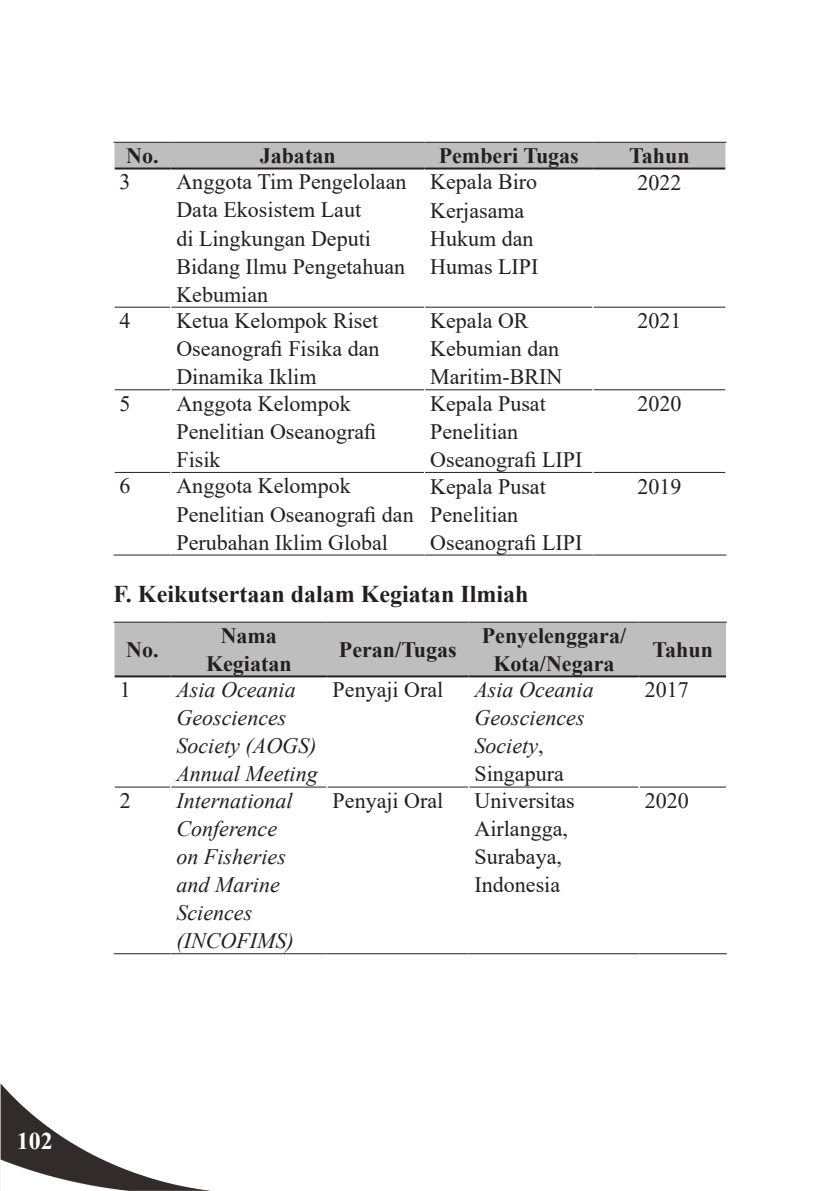
<style>
.page{position:relative;width:840px;height:1191px;background:#fff}
.page>*{position:absolute;margin:0;border:0;box-sizing:border-box;transform-origin:0 0}
.t1{font:700 24px "Times New Roman";color:#231f20}
.t2{font:700 24px "Times New Roman";color:#fff}
.t3{font:22px/28px "Times New Roman";color:#231f20}
.t4{font:italic 22px/28px "Times New Roman";color:#231f20}
.t5{font:700 22px/28px "Times New Roman";color:#231f20;text-align:center}
.s1{font-style:normal}
</style>
<div class="page">
<img style="left:0;top:1084px;width:211px;height:107px">
<hr style="left:114px;top:307px;width:56px;height:1px;background:#231f20">
<hr style="left:171px;top:307px;width:253px;height:1px;background:#231f20">
<hr style="left:425px;top:307px;width:167px;height:1px;background:#231f20">
<hr style="left:593px;top:307px;width:132px;height:1px;background:#231f20">
<hr style="left:114px;top:389px;width:56px;height:1px;background:#231f20">
<hr style="left:171px;top:389px;width:253px;height:1px;background:#231f20">
<hr style="left:425px;top:389px;width:167px;height:1px;background:#231f20">
<hr style="left:593px;top:389px;width:132px;height:1px;background:#231f20">
<hr style="left:114px;top:472px;width:56px;height:1px;background:#231f20">
<hr style="left:171px;top:472px;width:253px;height:1px;background:#231f20">
<hr style="left:425px;top:472px;width:167px;height:1px;background:#231f20">
<hr style="left:593px;top:472px;width:132px;height:1px;background:#231f20">
<hr style="left:113px;top:554px;width:58px;height:1px;background:#231f20">
<hr style="left:171px;top:554px;width:253px;height:1px;background:#231f20">
<hr style="left:424px;top:554px;width:168px;height:1px;background:#231f20">
<hr style="left:592px;top:554px;width:134px;height:1px;background:#231f20">
<hr style="left:114px;top:167px;width:57px;height:2px;background:#231f20">
<hr style="left:171px;top:167px;width:253px;height:2px;background:#231f20">
<hr style="left:424px;top:167px;width:168px;height:2px;background:#231f20">
<hr style="left:592px;top:167px;width:133px;height:2px;background:#231f20">
<svg style="left:113px;top:142px;width:613px;height:26px;background:#b7b6b6"></svg>
<div style="left:114px;top:622px;width:611px;height:53px;background:#bfbebe"></div>
<hr style="left:113px;top:621px;width:58px;height:1px;background:#231f20">
<hr style="left:171px;top:621px;width:156px;height:1px;background:#231f20">
<hr style="left:327px;top:621px;width:141px;height:1px;background:#231f20">
<hr style="left:468px;top:621px;width:170px;height:1px;background:#231f20">
<hr style="left:638px;top:621px;width:88px;height:1px;background:#231f20">
<hr style="left:114px;top:786px;width:56px;height:1px;background:#231f20">
<hr style="left:171px;top:786px;width:155px;height:1px;background:#231f20">
<hr style="left:327px;top:786px;width:141px;height:1px;background:#231f20">
<hr style="left:469px;top:786px;width:169px;height:1px;background:#231f20">
<hr style="left:639px;top:786px;width:86px;height:1px;background:#231f20">
<hr style="left:113px;top:953px;width:58px;height:1px;background:#231f20">
<hr style="left:171px;top:953px;width:156px;height:1px;background:#231f20">
<hr style="left:327px;top:953px;width:141px;height:1px;background:#231f20">
<hr style="left:468px;top:953px;width:170px;height:1px;background:#231f20">
<hr style="left:638px;top:953px;width:88px;height:1px;background:#231f20">
<hr style="left:114px;top:675px;width:57px;height:2px;background:#231f20">
<hr style="left:171px;top:675px;width:156px;height:2px;background:#231f20">
<hr style="left:327px;top:675px;width:141px;height:2px;background:#231f20">
<hr style="left:468px;top:675px;width:170px;height:2px;background:#231f20">
<hr style="left:638px;top:675px;width:87px;height:2px;background:#231f20">
<hr style="left:170px;top:622px;width:1px;height:53px;background:#bfbebe">
<hr style="left:326px;top:622px;width:1px;height:53px;background:#bfbebe">
<hr style="left:468px;top:622px;width:1px;height:53px;background:#bfbebe">
<hr style="left:638px;top:622px;width:1px;height:53px;background:#bfbebe">
<p class="t5" style="left:126px;top:141px;width:34px">No.</p>
<p class="t5" style="left:259px;top:141px;width:77px">Jabatan</p>
<p class="t5" style="left:438px;top:141px;width:141px">Pemberi Tugas</p>
<p class="t5" style="left:629px;top:141px;width:62px">Tahun</p>
<p class="t3" style="left:120px;top:167px;width:12px">3</p>
<p class="t3" style="left:176px;top:167px;width:231px">Anggota Tim Pengelolaan<br>Data Ekosistem Laut<br>di Lingkungan Deputi<br>Bidang Ilmu Pengetahuan<br>Kebumian</p>
<p class="t3" style="left:430px;top:167px;width:110px">Kepala Biro<br>Kerjasama<br>Hukum dan<br>Humas LIPI</p>
<p class="t3" style="left:637px;top:167px;width:45px">2022</p>
<p class="t3" style="left:120px;top:306px;width:12px">4</p>
<p class="t3" style="left:176px;top:306px;width:204px;text-align:justify">Ketua Kelompok Riset Oseanografi Fisika dan Dinamika Iklim</p>
<p class="t3" style="left:430px;top:306px;width:133px">Kepala OR<br>Kebumian dan<br>Maritim-BRIN</p>
<p class="t3" style="left:637px;top:306px;width:45px">2021</p>
<p class="t3" style="left:120px;top:389px;width:12px">5</p>
<p class="t3" style="left:176px;top:389px;width:201px">Anggota Kelompok<br>Penelitian Oseanografi<br>Fisik</p>
<p class="t3" style="left:430px;top:389px;width:154px">Kepala Pusat<br>Penelitian<br>Oseanografi LIPI</p>
<p class="t3" style="left:637px;top:389px;width:45px">2020</p>
<p class="t3" style="left:120px;top:471px;width:12px">6</p>
<p class="t3" style="left:176px;top:471px;width:239px">Anggota Kelompok<br>Penelitian Oseanografi dan<br>Perubahan Iklim Global</p>
<p class="t3" style="left:430px;top:471px;width:154px">Kepala Pusat<br>Penelitian<br>Oseanografi LIPI</p>
<p class="t3" style="left:637px;top:471px;width:45px">2019</p>
<p class="t1" style="left:113px;top:577px;width:416px">F. Keikutsertaan dalam Kegiatan Ilmiah</p>
<p class="t5" style="left:126px;top:634px;width:34px">No.</p>
<p class="t5" style="left:481px;top:621px;width:146px">Penyelenggara/<br>Kota/Negara</p>
<p class="t5" style="left:206px;top:620px;width:87px">Nama<br>Kegiatan</p>
<p class="t5" style="left:339px;top:635px;width:119px">Peran/Tugas</p>
<p class="t5" style="left:652px;top:635px;width:62px">Tahun</p>
<p class="t3" style="left:120px;top:675px;width:13px">1</p>
<p class="t4" style="left:176px;top:675px;width:143px">Asia Oceania<br>Geosciences<br>Society (AOGS)<br>Annual Meeting</p>
<p class="t3" style="left:332px;top:675px;width:112px">Penyaji Oral</p>
<p class="t4" style="left:474px;top:675px;width:121px">Asia Oceania<br>Geosciences<br>Society<span class="s1">,<br>Singapura</span></p>
<p class="t3" style="left:644px;top:675px;width:45px">2017</p>
<p class="t3" style="left:120px;top:786px;width:13px">2</p>
<p class="t4" style="left:176px;top:786px;width:119px">International<br>Conference on Fisheries and Marine<br>Sciences (INCOFIMS)</p>
<p class="t3" style="left:332px;top:786px;width:112px">Penyaji Oral</p>
<p class="t3" style="left:474px;top:786px;width:102px">Universitas<br>Airlangga,<br>Surabaya,<br>Indonesia</p>
<p class="t3" style="left:644px;top:786px;width:45px">2020</p>
<p class="t2" style="left:17px;top:1123px;width:38px">102</p>
</div>
